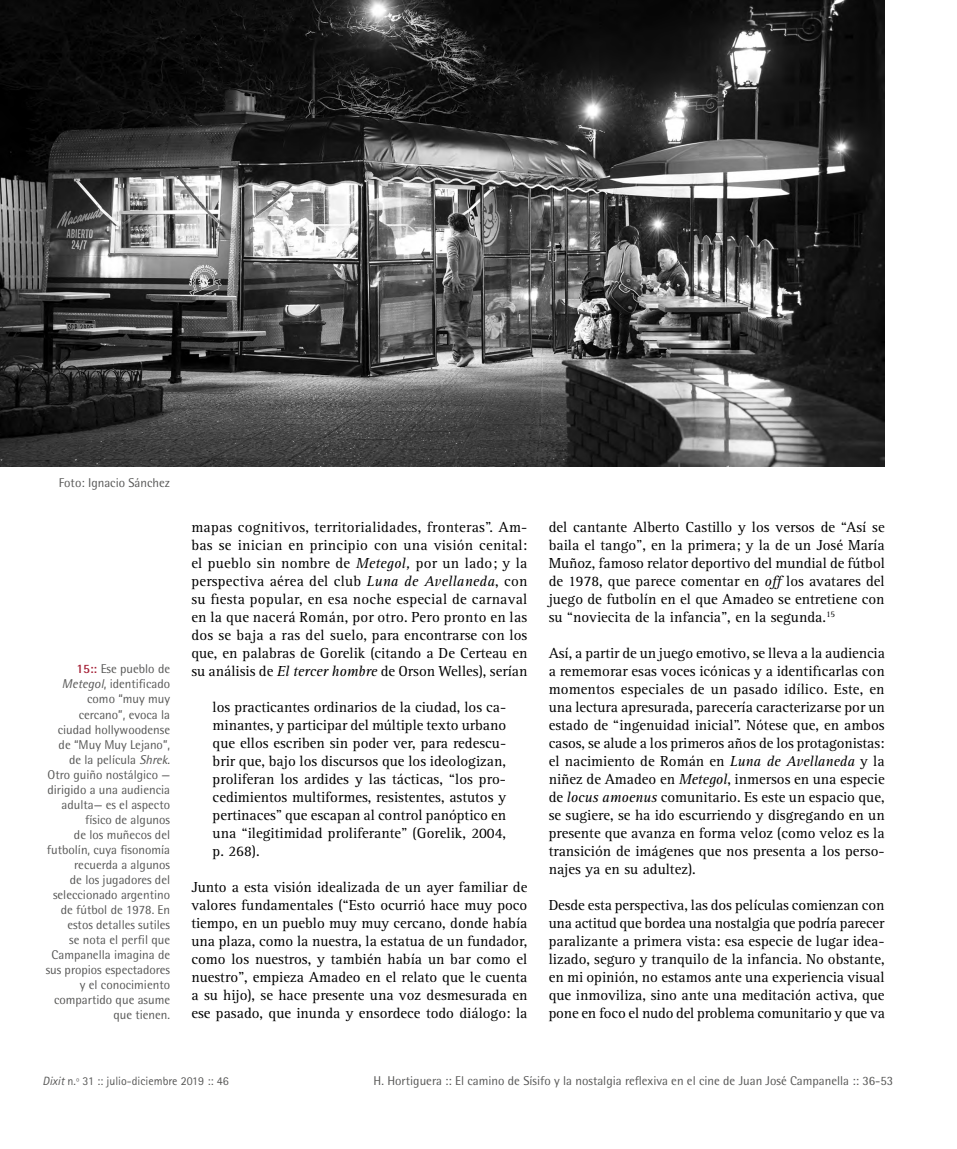
<style>
.page{position:relative;width:957px;height:1149px;background:#fff}
.page>*{position:absolute;margin:0;border:0;box-sizing:border-box;transform-origin:0 0}
.t1{font:15px/18px "Rotis Serif Std";color:#000;text-align:justify}
.t2{font:12.75px/15px "Rotis Semi Sans Std";color:#575756;text-align:right}
.t3{font:12px "Rotis Sans Serif Std";color:#575756}
.s1{font-weight:700;color:#a41f35}
.s2{font-style:italic}
</style>
<div class="page">
<img style="left:0;top:0;width:884px;height:466px">
<p class="t2" style="left:59px;top:475px;width:113px">Foto: Ignacio Sánchez</p>
<p class="t2" style="left:46px;top:661px;width:126px"><span class="s1">15::</span> Ese pueblo de<br><span class="s2">Metegol</span>, identificado como “muy muy cercano”, evoca la ciudad hollywoodense de “Muy Muy Lejano”, de la película <span class="s2">Shrek</span>.<br>Otro guiño nostálgico — dirigido a una audiencia adulta— es el aspecto físico de algunos<br>de los muñecos del futbolín, cuya fisonomía recuerda a algunos<br>de los jugadores del seleccionado argentino de fútbol de 1978. En estos detalles sutiles<br>se nota el perfil que<br>Campanella imagina de sus propios espectadores y el conocimiento compartido que asume que tienen.</p>
<p class="t1" style="left:191px;top:518px;width:337px">mapas cognitivos, territorialidades, fronteras”. Am&shy;bas se inician en principio con una visión cenital: el pueblo sin nombre de <span class="s2">Metegol,</span> por un lado; y la perspectiva aérea del club <span class="s2">Luna de Avellaneda</span>, con su fiesta popular, en esa noche especial de carnaval en la que nacerá Román, por otro. Pero pronto en las dos se baja a ras del suelo, para encontrarse con los que, en palabras de Gorelik (citando a De Certeau en su análisis de <span class="s2">El tercer hombre</span> de Orson Welles), serían</p>
<p class="t1" style="left:213px;top:698px;width:295px">los practicantes ordinarios de la ciudad, los ca&shy;minantes, y participar del múltiple texto urbano que ellos escriben sin poder ver, para redescu&shy;brir que, bajo los discursos que los ideologizan, proliferan los ardides y las tácticas, “los pro&shy;cedimientos multiformes, resistentes, astutos y pertinaces” que escapan al control panóptico en una “ilegitimidad proliferante” (Gorelik, 2004, p. 268).</p>
<p class="t1" style="left:191px;top:878px;width:337px">Junto a esta visión idealizada de un ayer familiar de valores fundamentales (“Esto ocurrió hace muy poco tiempo, en un pueblo muy muy cercano, donde había una plaza, como la nuestra, la estatua de un fundador, como los nuestros, y también había un bar como el nuestro”, empieza Amadeo en el relato que le cuenta a su hijo), se hace presente una voz desmesurada en ese pasado, que inunda y ensordece todo diálogo: la</p>
<p class="t1" style="left:549px;top:518px;width:338px">del cantante Alberto Castillo y los versos de “Así se baila el tango”, en la primera; y la de un José María Muñoz, famoso relator deportivo del mundial de fútbol de 1978, que parece comentar en <span class="s2">off</span> los avatares del juego de futbolín en el que Amadeo se entretiene con su “noviecita de la infancia”, en la segunda.<sup>15</sup></p>
<p class="t1" style="left:549px;top:644px;width:338px">Así, a partir de un juego emotivo, se lleva a la audiencia a rememorar esas voces icónicas y a identificarlas con momentos especiales de un pasado idílico. Este, en una lectura apresurada, parecería caracterizarse por un estado de “ingenuidad inicial”. Nótese que, en ambos casos, se alude a los primeros años de los protagonistas: el nacimiento de Román en <span class="s2">Luna de Avellaneda</span> y la niñez de Amadeo en <span class="s2">Metegol</span>, inmersos en una especie de <span class="s2">locus amoenus</span> comunitario. Es este un espacio que, se sugiere, se ha ido escurriendo y disgregando en un presente que avanza en forma veloz (como veloz es la transición de imágenes que nos presenta a los perso&shy;najes ya en su adultez).</p>
<p class="t1" style="left:549px;top:896px;width:338px">Desde esta perspectiva, las dos películas comienzan con una actitud que bordea una nostalgia que podría parecer paralizante a primera vista: esa especie de lugar idea&shy;lizado, seguro y tranquilo de la infancia. No obstante, en mi opinión, no estamos ante una experiencia visual que inmoviliza, sino ante una meditación activa, que pone en foco el nudo del problema comunitario y que va</p>
<p class="t3" style="left:43px;top:1073px;width:188px"><span class="s2">Dixit</span> n.º 31 :: julio-diciembre 2019 :: 46</p>
<p class="t2" style="left:374px;top:1073px;width:521px">H. Hortiguera :: El camino de Sísifo y la nostalgia reflexiva en el cine de Juan José Campanella :: 36-53</p>
</div>
